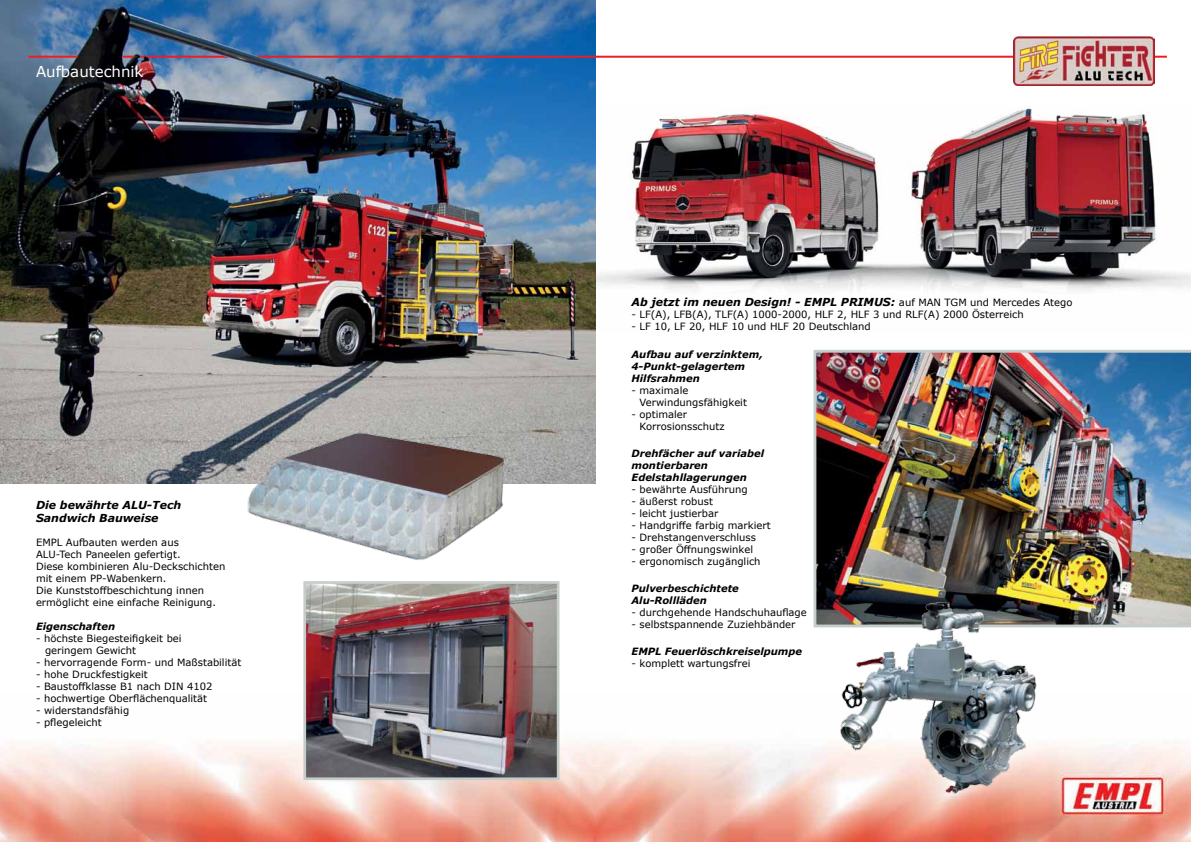
<style>
.page{position:relative;width:1191px;height:842px;background:#fff}
.page>*{position:absolute;margin:0;border:0;box-sizing:border-box;transform-origin:0 0}
.t1{font:15px "Verdana";color:#fff}
.t2{font:italic 700 11px/13.2px "Verdana";color:#000}
.t3{font:10px/12px "Verdana";color:#000}
.t4{font:italic 700 10px/12px "Verdana";color:#000}
.s1{font-weight:400;font-style:normal;font-size:10px}
</style>
<div class="page">
<img style="left:595px;top:106px;width:596px;height:226px">
<img style="left:0;top:693px;width:1191px;height:149px">
<img style="left:813px;top:350px;width:378px;height:277px">
<img style="left:825px;top:593px;width:232px;height:236px">
<img style="left:0;top:0;width:595px;height:483px">
<img style="left:226px;top:386px;width:297px;height:174px">
<svg style="left:123px;top:56px;width:106px;height:2px"></svg>
<svg style="left:28px;top:56px;width:50px;height:2px"></svg>
<svg style="left:255px;top:56px;width:911px;height:2px;background:#e1353f"></svg>
<img style="left:1013px;top:36px;width:142px;height:49px">
<img style="left:307px;top:585px;width:248px;height:191px">
<div style="left:303px;top:581px;width:256px;height:199px;border:3px solid #c5cdc9"></div>
<h1 class="t1" style="left:36px;top:61px;width:109px">Aufbautechnik</h1>
<p class="t2" style="left:36px;top:498px;width:147px">Die bewährte ALU-Tech<br>Sandwich Bauweise</p>
<p class="t3" style="left:36px;top:536px;width:191px">EMPL Aufbauten werden aus<br>ALU-Tech Paneelen gefertigt.<br>Diese kombinieren Alu-Deckschichten mit einem PP-Wabenkern.<br>Die Kunststoffbeschichtung innen ermöglicht eine einfache Reinigung.</p>
<p class="t4" style="left:36px;top:620px;width:81px">Eigenschaften</p>
<p class="t3" style="left:45px;top:632px;width:138px;text-indent:-9px">- höchste Biegesteifigkeit bei geringem Gewicht</p>
<p class="t3" style="left:36px;top:656px;width:207px">- hervorragende Form- und Maßstabilität</p>
<p class="t3" style="left:36px;top:668px;width:113px">- hohe Druckfestigkeit</p>
<p class="t3" style="left:36px;top:680px;width:178px">- Baustoffklasse B1 nach DIN 4102</p>
<p class="t3" style="left:36px;top:692px;width:173px">- hochwertige Oberflächenqualität</p>
<p class="t3" style="left:36px;top:704px;width:95px">- widerstandsfähig</p>
<p class="t3" style="left:36px;top:716px;width:67px">- pflegeleicht</p>
<p class="t2" style="left:631px;top:295px;width:442px">Ab jetzt im neuen Design! - EMPL PRIMUS: <span class="s1">auf MAN TGM und Mercedes Atego</span></p>
<p class="t3" style="left:631px;top:308px;width:394px">- LF(A), LFB(A), TLF(A) 1000-2000, HLF 2, HLF 3 und RLF(A) 2000 Österreich</p>
<p class="t3" style="left:631px;top:320px;width:241px">- LF 10, LF 20, HLF 10 und HLF 20 Deutschland</p>
<p class="t4" style="left:631px;top:348px;width:133px">Aufbau auf verzinktem,<br>4-Punkt-gelagertem<br>Hilfsrahmen</p>
<p class="t3" style="left:639px;top:384px;width:109px;text-indent:-8px">- maximale<br>Verwindungsfähigkeit</p>
<p class="t3" style="left:639px;top:408px;width:87px;text-indent:-8px">- optimaler<br>Korrosionsschutz</p>
<p class="t4" style="left:631px;top:447px;width:134px">Drehfächer auf variabel montierbaren<br>Edelstahllagerungen</p>
<p class="t3" style="left:631px;top:483px;width:118px">- bewährte Ausführung</p>
<p class="t3" style="left:631px;top:495px;width:83px">- äußerst robust</p>
<p class="t3" style="left:631px;top:507px;width:88px">- leicht justierbar</p>
<p class="t3" style="left:631px;top:519px;width:141px">- Handgriffe farbig markiert</p>
<p class="t3" style="left:631px;top:531px;width:126px">- Drehstangenverschluss</p>
<p class="t3" style="left:631px;top:543px;width:123px">- großer Öffnungswinkel</p>
<p class="t3" style="left:631px;top:555px;width:131px">- ergonomisch zugänglich</p>
<p class="t4" style="left:631px;top:582px;width:109px">Pulverbeschichtete<br>Alu-Rollläden</p>
<p class="t3" style="left:631px;top:606px;width:177px">- durchgehende Handschuhauflage</p>
<p class="t3" style="left:631px;top:618px;width:165px">- selbstspannende Zuziehbänder</p>
<p class="t4" style="left:631px;top:645px;width:172px">EMPL Feuerlöschkreiselpumpe</p>
<p class="t3" style="left:631px;top:657px;width:120px">- komplett wartungsfrei</p>
</div>
